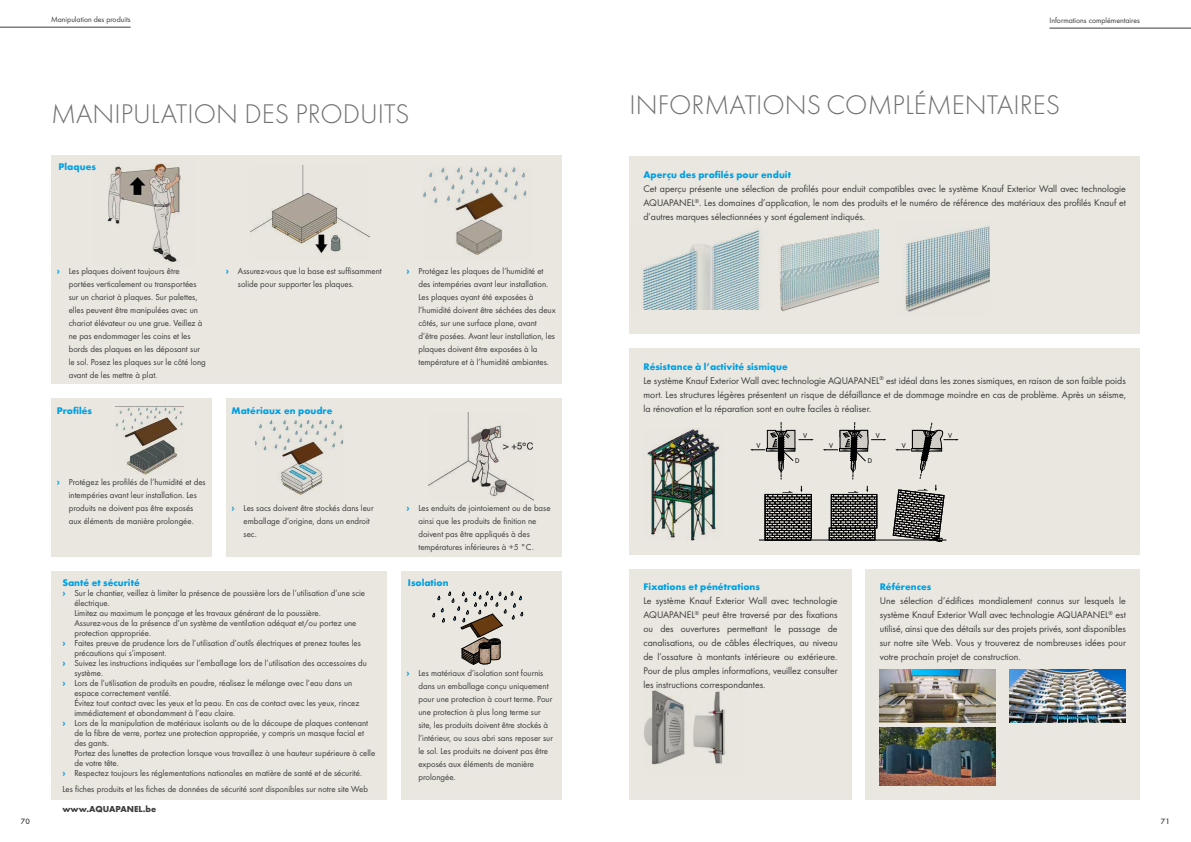
<style>
.page{position:relative;width:1191px;height:842px;background:#fff}
.page>*{position:absolute;margin:0;border:0;box-sizing:border-box;transform-origin:0 0}
.Heading{font:300 28px "Futura";color:#706f6f}
.Running_Text{font:10px/14px "Futura Boo";color:#3c3c3b;text-align:justify}
.Intro{font:700 10px "Futura";color:#009fe3}
.Running_Text-2{font:9px/13px "Futura Boo";color:#3c3c3b}
.Running_Text-3{font:700 9px "Futura";color:#3c3c3b}
.t1{font:8px "Futura Boo";color:#3c3c3b}
.t2{font:500 8px "Futura";color:#3c3c3b}
.t3{font:6.4px "Futura LT Pro";color:#000}
.s1{font-family:"Futura";font-weight:700;font-size:10px;color:#009fe3}
</style>
<div class="page">
<div style="left:629px;top:156px;width:511px;height:178px;background:#eae7e0"></div>
<div style="left:629px;top:568px;width:222px;height:231px;background:#eae7e0"></div>
<div style="left:865px;top:568px;width:275px;height:231px;background:#eae7e0"></div>
<div style="left:629px;top:348px;width:511px;height:206px;background:#eae7e0"></div>
<div style="left:51px;top:155px;width:510px;height:229px;background:#eae7e0"></div>
<div style="left:51px;top:398px;width:161px;height:159px;background:#eae7e0"></div>
<div style="left:226px;top:398px;width:335px;height:159px;background:#eae7e0"></div>
<img style="left:428px;top:412px;width:106px;height:88px">
<img style="left:251px;top:165px;width:119px;height:89px">
<img style="left:107px;top:163px;width:74px;height:99px">
<img style="left:115px;top:407px;width:68px;height:68px">
<img style="left:422px;top:167px;width:105px;height:88px">
<div style="left:401px;top:571px;width:160px;height:228px;background:#eae7e0"></div>
<div style="left:51px;top:571px;width:335px;height:228px;background:#eae7e0"></div>
<svg style="left:432px;top:591px;width:91px;height:74px"></svg>
<img style="left:256px;top:420px;width:88px;height:75px">
<img style="left:641px;top:229px;width:121px;height:80px">
<img style="left:780px;top:229px;width:98px;height:83px">
<img style="left:903px;top:226px;width:86px;height:86px">
<img style="left:643px;top:428px;width:77px;height:112px">
<svg style="left:750px;top:422px;width:63px;height:57px"></svg>
<svg style="left:823px;top:422px;width:63px;height:57px"></svg>
<svg style="left:895px;top:423px;width:63px;height:56px"></svg>
<svg style="left:829px;top:486px;width:48px;height:54px"></svg>
<div style="left:831px;top:494px;width:46px;height:34px;border:1px solid #000"></div>
<hr style="left:759px;top:540px;width:187px;height:1px;background:#000">
<svg style="left:764px;top:486px;width:48px;height:54px"></svg>
<svg style="left:892px;top:485px;width:52px;height:57px"></svg>
<img style="left:644px;top:690px;width:81px;height:75px">
<img style="left:879px;top:670px;width:116px;height:53px">
<img style="left:1010px;top:670px;width:116px;height:53px">
<img style="left:879px;top:728px;width:116px;height:57px">
<hr style="left:0;top:27px;width:131px;height:1px;background:#3c3c3b">
<hr style="left:1049px;top:28px;width:142px;height:1px;background:#3c3c3b">
<p class="t1" style="left:51px;top:15px;width:81px">Manipulation des produits</p>
<p class="t1" style="left:1049px;top:16px;width:92px">Informations complémentaires</p>
<p class="Heading" style="left:51px;top:98px;width:360px">MANIPULATION DES PRODUITS</p>
<p class="Intro" style="left:59px;top:161px;width:39px">Plaques</p>
<p class="Running_Text-2" style="left:69px;top:264px;width:139px;text-indent:-12px"><span class="s1">›</span> Les plaques doivent toujours être portées verticalement ou transportées sur un chariot à plaques. Sur palettes, elles peuvent être manipulées avec un chariot élévateur ou une grue. Veillez à ne pas endommager les coins et les bords des plaques en les déposant sur le sol. Posez les plaques sur le côté long avant de les mettre à plat.</p>
<p class="Intro" style="left:57px;top:404px;width:37px">Profilés</p>
<p class="Running_Text-2" style="left:238px;top:265px;width:145px;text-indent:-12px"><span class="s1">›</span> Assurez-vous que la base est suffisamment solide pour supporter les plaques.</p>
<p class="Running_Text-2" style="left:418px;top:264px;width:139px;text-indent:-12px"><span class="s1">›</span> Protégez les plaques de l’humidité et des intempéries avant leur installation.<br>Les plaques ayant été exposées à l’humidité doivent être séchées des deux côtés, sur une surface plane, avant d’être posées. Avant leur installation, les plaques doivent être exposées à la température et à l’humidité ambiantes.</p>
<p class="Intro" style="left:231px;top:404px;width:102px">Matériaux en poudre</p>
<p class="Running_Text-2" style="left:57px;top:476px;width:151px;text-align:center"><span class="s1">›</span> Protégez les profilés de l’humidité et des intempéries avant leur installation. Les produits ne doivent pas être exposés<br>aux éléments de manière prolongée.</p>
<p class="Running_Text-2" style="left:243px;top:502px;width:131px;text-indent:-12px"><span class="s1">›</span> Les sacs doivent être stockés dans leur emballage d’origine, dans un endroit sec.</p>
<p class="Running_Text-2" style="left:418px;top:502px;width:134px;text-indent:-12px"><span class="s1">›</span> Les enduits de jointoiement ou de base ainsi que les produits de finition ne doivent pas être appliqués à des températures inférieures à +5 °C.</p>
<p class="Intro" style="left:62px;top:577px;width:79px">Santé et sécurité</p>
<p class="Running_Text-2" style="left:74px;top:588px;width:292px;line-height:10px;text-indent:-12px"><span class="s1">›</span> Sur le chantier, veillez à limiter la présence de poussière lors de l’utilisation d’une scie électrique.<br>Limitez au maximum le ponçage et les travaux générant de la poussière.<br>Assurez-vous de la présence d’un système de ventilation adéquat et/ou portez une protection appropriée.</p>
<p class="Running_Text-2" style="left:74px;top:638px;width:288px;line-height:10px;text-indent:-12px"><span class="s1">›</span> Faites preuve de prudence lors de l’utilisation d’outils électriques et prenez toutes les précautions qui s’imposent.</p>
<p class="Running_Text-2" style="left:74px;top:658px;width:294px;line-height:10px;text-indent:-12px"><span class="s1">›</span> Suivez les instructions indiquées sur l’emballage lors de l’utilisation des accessoires du système.</p>
<p class="Running_Text-2" style="left:74px;top:678px;width:286px;line-height:10px;text-indent:-12px"><span class="s1">›</span> Lors de l’utilisation de produits en poudre, réalisez le mélange avec l’eau dans un espace correctement ventilé.<br>Évitez tout contact avec les yeux et la peau. En cas de contact avec les yeux, rincez immédiatement et abondamment à l’eau claire.</p>
<p class="Running_Text-2" style="left:74px;top:718px;width:302px;line-height:10px;text-indent:-12px"><span class="s1">›</span> Lors de la manipulation de matériaux isolants ou de la découpe de plaques contenant de la fibre de verre, portez une protection appropriée, y compris un masque facial et des gants.<br>Portez des lunettes de protection lorsque vous travaillez à une hauteur supérieure à celle de votre tête.</p>
<p class="Running_Text-2" style="left:62px;top:767px;width:301px"><span class="s1">›</span> Respectez toujours les réglementations nationales en matière de santé et de sécurité.</p>
<p class="Running_Text-2" style="left:62px;top:782px;width:307px">Les fiches produits et les fiches de données de sécurité sont disponibles sur notre site Web</p>
<p class="Running_Text-3" style="left:62px;top:803px;width:95px">www.AQUAPANEL.be</p>
<p class="Intro" style="left:408px;top:577px;width:42px">Isolation</p>
<p class="Running_Text-2" style="left:418px;top:666px;width:136px;text-indent:-12px"><span class="s1">›</span> Les matériaux d’isolation sont fournis dans un emballage conçu uniquement pour une protection à court terme. Pour une protection à plus long terme sur site, les produits doivent être stockés à l’intérieur, ou sous abri sans reposer sur le sol. Les produits ne doivent pas être exposés aux éléments de manière prolongée.</p>
<p class="Heading" style="left:629px;top:89px;width:432px">INFORMATIONS COMPLÉMENTAIRES</p>
<p class="Intro" style="left:643px;top:168px;width:149px">Aperçu des profilés pour enduit</p>
<p class="Running_Text" style="left:643px;top:181px;width:484px">Cet aperçu présente une sélection de profilés pour enduit compatibles avec le système Knauf Exterior Wall avec technologie AQUAPANEL<sup>®</sup>. Les domaines d’application, le nom des produits et le numéro de référence des matériaux des profilés Knauf et d’autres marques sélectionnées y sont également indiqués.</p>
<p class="Intro" style="left:643px;top:360px;width:146px">Résistance à l’activité sismique</p>
<p class="Running_Text" style="left:643px;top:373px;width:484px">Le système Knauf Exterior Wall avec technologie AQUAPANEL<sup>®</sup> est idéal dans les zones sismiques, en raison de son faible poids mort. Les structures légères présentent un risque de défaillance et de dommage moindre en cas de problème. Après un séisme, la rénovation et la réparation sont en outre faciles à réaliser.</p>
<p class="t3" style="left:756px;top:441px;width:6px">V</p>
<p class="t3" style="left:803px;top:431px;width:6px">V</p>
<p class="t3" style="left:795px;top:456px;width:6px">D</p>
<p class="t3" style="left:829px;top:441px;width:6px">V</p>
<p class="t3" style="left:876px;top:431px;width:6px">V</p>
<p class="t3" style="left:867px;top:456px;width:6px">D</p>
<p class="t3" style="left:901px;top:441px;width:6px">V</p>
<p class="t3" style="left:948px;top:431px;width:6px">V</p>
<p class="Intro" style="left:643px;top:581px;width:118px">Fixations et pénétrations</p>
<p class="Running_Text" style="left:643px;top:594px;width:196px">Le système Knauf Exterior Wall avec technologie AQUAPANEL<sup>®</sup> peut être traversé par des fixations ou des ouvertures permettant le passage de canalisations, ou de câbles électriques, au niveau de l’ossature à montants intérieure ou extérieure.<br>Pour de plus amples informations, veuillez consulter les instructions correspondantes.</p>
<p class="Intro" style="left:879px;top:581px;width:53px">Références</p>
<p class="Running_Text" style="left:879px;top:594px;width:248px">Une sélection d’édifices mondialement connus sur lesquels le système Knauf Exterior Wall avec technologie AQUAPANEL<sup>®</sup> est utilisé, ainsi que des détails sur des projets privés, sont disponibles sur notre site Web. Vous y trouverez de nombreuses idées pour votre prochain projet de construction.</p>
<p class="t2" style="left:21px;top:816px;width:11px">70</p>
<p class="t2" style="left:1161px;top:816px;width:11px">71</p>
</div>
